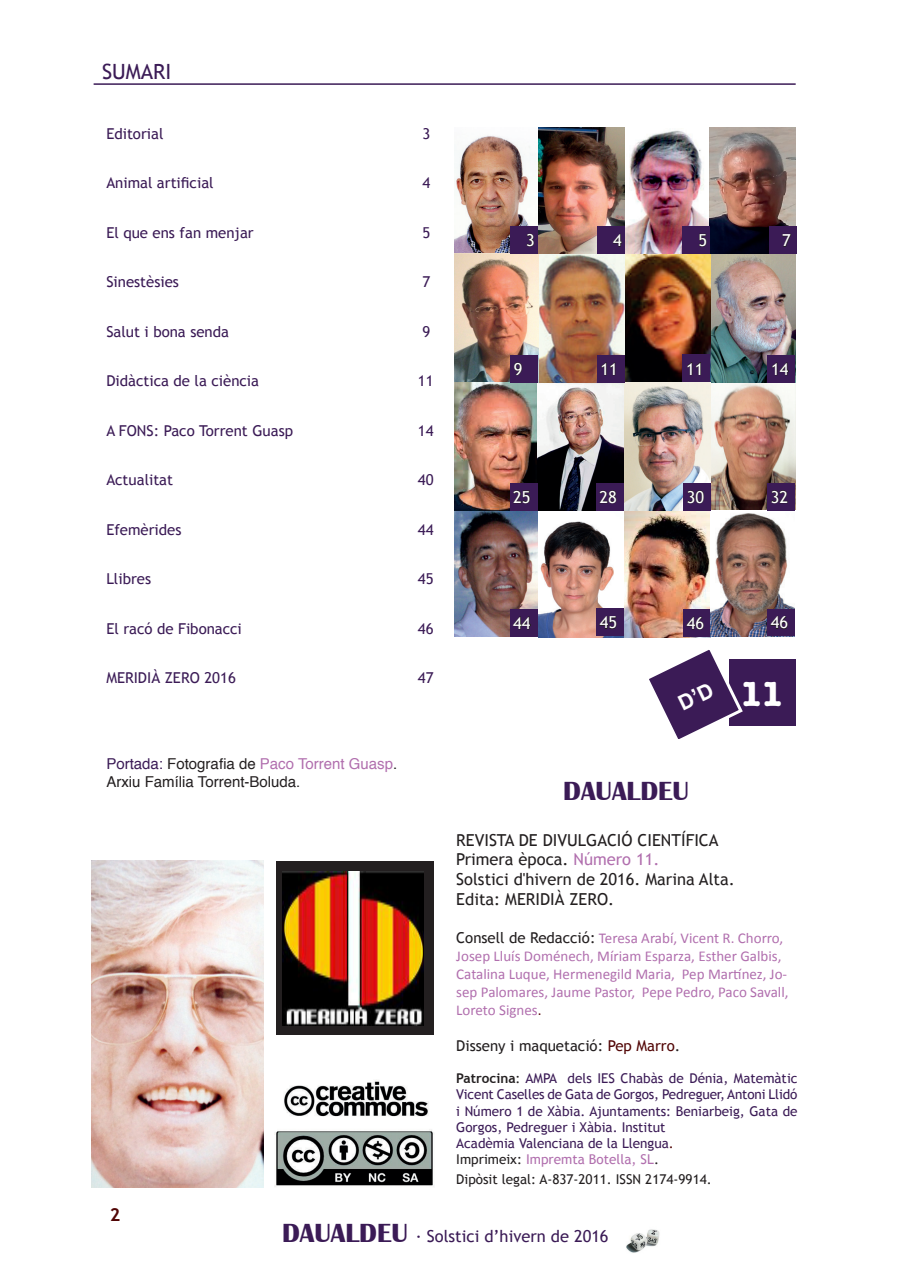
<style>
.page{position:relative;width:902px;height:1280px;background:#fff}
.page>*{position:absolute;margin:0;border:0;box-sizing:border-box;transform-origin:0 0}
.t1{font:700 36px "American Typewriter";color:#fff}
.t2{font:700 27px "Britannic";color:#3b1b56}
.t3{font:21px "Trebuchet MS";color:#3b1b56}
.t4{font:700 18px "Trebuchet MS";color:#510505}
.t5{font:16.5px/19.8px "Trebuchet MS";color:#231f20}
.t6{font:16.5px "Trebuchet MS";color:#3b1b56}
.t7{font:16.5px "Trebuchet MS";color:#fff}
.t8{font:15px/18px "Calibri";color:#b16fae}
.t9{font:15px "Trebuchet MS";color:#3b1b56}
.t10{font:15px/18px "Helvetica";color:#231f20}
.t11{font:15px "Trebuchet MS";color:#231f20}
.t12{font:13.5px/16.2px "Trebuchet MS";color:#3b1b56}
.t13{font:13.5px "Trebuchet MS";color:#231f20}
.s1{color:#3b1b56}
.s2{color:#b16fae}
.s3{font-family:"Trebuchet MS";color:#231f20}
.s4{color:#510505}
.s5{font-weight:700;color:#231f20}
.s6{color:#231f20}
.s7{font-family:"Britannic";font-weight:700;font-size:27px}
</style>
<div class="page">
<img style="left:626px;top:1229px;width:34px;height:24px">
<img style="left:454px;top:511px;width:256px;height:126px">
<img style="left:710px;top:254px;width:85px;height:382px">
<img style="left:538px;top:254px;width:172px;height:257px">
<div style="left:276px;top:861px;width:158px;height:174px;background:#231f20"></div>
<img style="left:283px;top:871px;width:140px;height:155px">
<img style="left:274px;top:1079px;width:160px;height:108px">
<img style="left:454px;top:135px;width:84px;height:376px">
<img style="left:624px;top:127px;width:171px;height:127px">
<img style="left:538px;top:127px;width:86px;height:127px">
<div style="left:510px;top:355px;width:27px;height:27px;background:#3b1b56"></div>
<svg style="left:514px;top:362px;width:8px;height:14px"></svg>
<div style="left:510px;top:226px;width:27px;height:28px;background:#3b1b56"></div>
<svg style="left:526px;top:233px;width:8px;height:14px"></svg>
<div style="left:597px;top:226px;width:27px;height:28px;background:#3b1b56"></div>
<svg style="left:613px;top:234px;width:9px;height:13px"></svg>
<div style="left:682px;top:226px;width:27px;height:28px;background:#3b1b56"></div>
<svg style="left:699px;top:233px;width:7px;height:14px"></svg>
<div style="left:597px;top:355px;width:27px;height:27px;background:#3b1b56"></div>
<svg style="left:601px;top:362px;width:14px;height:14px"></svg>
<div style="left:682px;top:355px;width:28px;height:27px;background:#3b1b56"></div>
<svg style="left:687px;top:362px;width:14px;height:13px"></svg>
<div style="left:767px;top:355px;width:28px;height:27px;background:#3b1b56"></div>
<svg style="left:772px;top:362px;width:16px;height:14px"></svg>
<div style="left:768px;top:226px;width:28px;height:28px;background:#3b1b56"></div>
<svg style="left:782px;top:234px;width:9px;height:13px"></svg>
<div style="left:510px;top:483px;width:27px;height:27px;background:#3b1b56"></div>
<svg style="left:513px;top:490px;width:17px;height:14px"></svg>
<div style="left:596px;top:483px;width:27px;height:27px;background:#3b1b56"></div>
<svg style="left:599px;top:490px;width:17px;height:14px"></svg>
<div style="left:596px;top:609px;width:27px;height:27px;background:#3b1b56"></div>
<svg style="left:599px;top:616px;width:18px;height:13px"></svg>
<div style="left:510px;top:609px;width:27px;height:27px;background:#3b1b56"></div>
<svg style="left:513px;top:616px;width:18px;height:14px"></svg>
<div style="left:728px;top:659px;width:67px;height:67px;background:#3b1b56"></div>
<div style="left:683px;top:609px;width:27px;height:27px;background:#3b1b56"></div>
<svg style="left:686px;top:616px;width:18px;height:14px"></svg>
<div style="left:767px;top:609px;width:27px;height:27px;background:#3b1b56"></div>
<svg style="left:770px;top:616px;width:18px;height:13px"></svg>
<div style="left:767px;top:483px;width:27px;height:27px;background:#3b1b56"></div>
<svg style="left:771px;top:490px;width:16px;height:14px"></svg>
<div style="left:683px;top:483px;width:27px;height:27px;background:#3b1b56"></div>
<svg style="left:687px;top:490px;width:17px;height:14px"></svg>
<hr style="left:94px;top:83px;width:701px;height:2px;background:#3b1b56">
<img style="left:91px;top:860px;width:173px;height:327px">
<svg style="left:649px;top:650px;width:94px;height:89px"></svg>
<h3 class="t3" style="left:102px;top:59px;width:71px">SUMARI</h3>
<p class="t9" style="left:106px;top:124px;width:59px">Editorial</p>
<p class="t9" style="left:422px;top:124px;width:9px">3</p>
<p class="t9" style="left:106px;top:174px;width:109px">Animal artificial</p>
<p class="t9" style="left:422px;top:174px;width:9px">4</p>
<p class="t9" style="left:106px;top:223px;width:149px">El que ens fan menjar</p>
<p class="t9" style="left:422px;top:223px;width:9px">5</p>
<p class="t9" style="left:106px;top:273px;width:74px">Sinestèsies</p>
<p class="t9" style="left:422px;top:273px;width:9px">7</p>
<p class="t9" style="left:106px;top:322px;width:124px">Salut i bona senda</p>
<p class="t9" style="left:422px;top:322px;width:9px">9</p>
<p class="t9" style="left:106px;top:372px;width:154px">Didàctica de la ciència</p>
<p class="t9" style="left:418px;top:372px;width:17px">11</p>
<p class="t9" style="left:106px;top:421px;width:188px">A FONS: Paco Torrent Guasp</p>
<p class="t9" style="left:418px;top:421px;width:17px">14</p>
<p class="t9" style="left:106px;top:471px;width:68px">Actualitat</p>
<p class="t9" style="left:418px;top:471px;width:17px">40</p>
<p class="t9" style="left:106px;top:520px;width:77px">Efemèrides</p>
<p class="t9" style="left:418px;top:520px;width:17px">44</p>
<p class="t9" style="left:106px;top:570px;width:46px">Llibres</p>
<p class="t9" style="left:418px;top:570px;width:17px">45</p>
<p class="t9" style="left:106px;top:619px;width:137px">El racó de Fibonacci</p>
<p class="t9" style="left:418px;top:619px;width:17px">46</p>
<p class="t9" style="left:106px;top:669px;width:131px">MERIDIÀ ZERO 2016</p>
<p class="t9" style="left:418px;top:669px;width:17px">47</p>
<p class="t10" style="left:106px;top:755px;width:292px"><span class="s1">Portada:</span> Fotografia de <span class="s2">Paco Torrent Guasp</span>.<br>Arxiu Família Torrent-Boluda.</p>
<h3 class="t4" style="left:110px;top:1203px;width:12px">2</h3>
<p class="t7" style="left:526px;top:230px;width:10px">3</p>
<p class="t7" style="left:613px;top:231px;width:10px">4</p>
<p class="t7" style="left:698px;top:230px;width:10px">5</p>
<p class="t7" style="left:782px;top:231px;width:10px">7</p>
<p class="t7" style="left:513px;top:359px;width:10px">9</p>
<p class="t7" style="left:600px;top:359px;width:19px">11</p>
<p class="t7" style="left:686px;top:359px;width:19px">11</p>
<p class="t7" style="left:771px;top:359px;width:19px">14</p>
<p class="t7" style="left:513px;top:487px;width:19px">25</p>
<p class="t7" style="left:599px;top:487px;width:19px">28</p>
<p class="t7" style="left:513px;top:613px;width:19px">44</p>
<p class="t7" style="left:599px;top:613px;width:19px">45</p>
<p class="t7" style="left:686px;top:487px;width:19px">30</p>
<p class="t7" style="left:770px;top:487px;width:19px">32</p>
<p class="t7" style="left:686px;top:613px;width:19px">46</p>
<p class="t7" style="left:770px;top:613px;width:19px">46</p>
<h1 class="t1" style="left:739px;top:663px;width:46px">11</h1>
<h2 class="t2" style="left:563px;top:776px;width:127px">DAUALDEU</h2>
<p class="t5" style="left:456px;top:830px;width:280px">REVISTA DE DIVULGACIÓ CIENTÍFICA<br>Primera època. <span class="s2">Número 11.<br></span>Solstici d'hivern de 2016. Marina Alta.<br>Edita: MERIDIÀ ZERO.</p>
<p class="t8" style="left:456px;top:928px;width:333px"><span class="s3">Consell de Redacció:</span> Teresa Arabí, Vicent R. Chorro, Josep Lluís Doménech, Míriam Esparza, Esther Galbis, Catalina Luque, Hermenegild Maria, Pep Martínez, Jo&shy;sep Palomares, Jaume Pastor, Pepe Pedro, Paco Savall, Loreto Signes<span class="s4">.</span></p>
<p class="t11" style="left:456px;top:1037px;width:225px">Disseny i maquetació: <span class="s4">Pep Marro</span>.</p>
<p class="t12" style="left:456px;top:1070px;width:343px"><span class="s5">Patrocina</span><span class="s6">:</span> AMPA dels IES Chabàs de Dénia, Matemàtic Vicent Caselles de Gata de Gorgos, Pedreguer, Antoni Llidó i Número 1 de Xàbia. Ajuntaments: Beniarbeig, Gata de Gorgos, Pedreguer i Xàbia. Institut<br>Acadèmia Valenciana de la Llengua<span class="s4">.<br></span><span class="s6">Imprimeix:</span> <span class="s2">Impremta Botella, SL</span><span class="s6">.</span></p>
<p class="t13" style="left:456px;top:1171px;width:257px">Dipòsit legal: A-837-2011. ISSN 2174-9914.</p>
<p class="t6" style="left:282px;top:1226px;width:328px"><span class="s7">DAUALDEU</span> · Solstici d’hivern de 2016</p>
</div>
